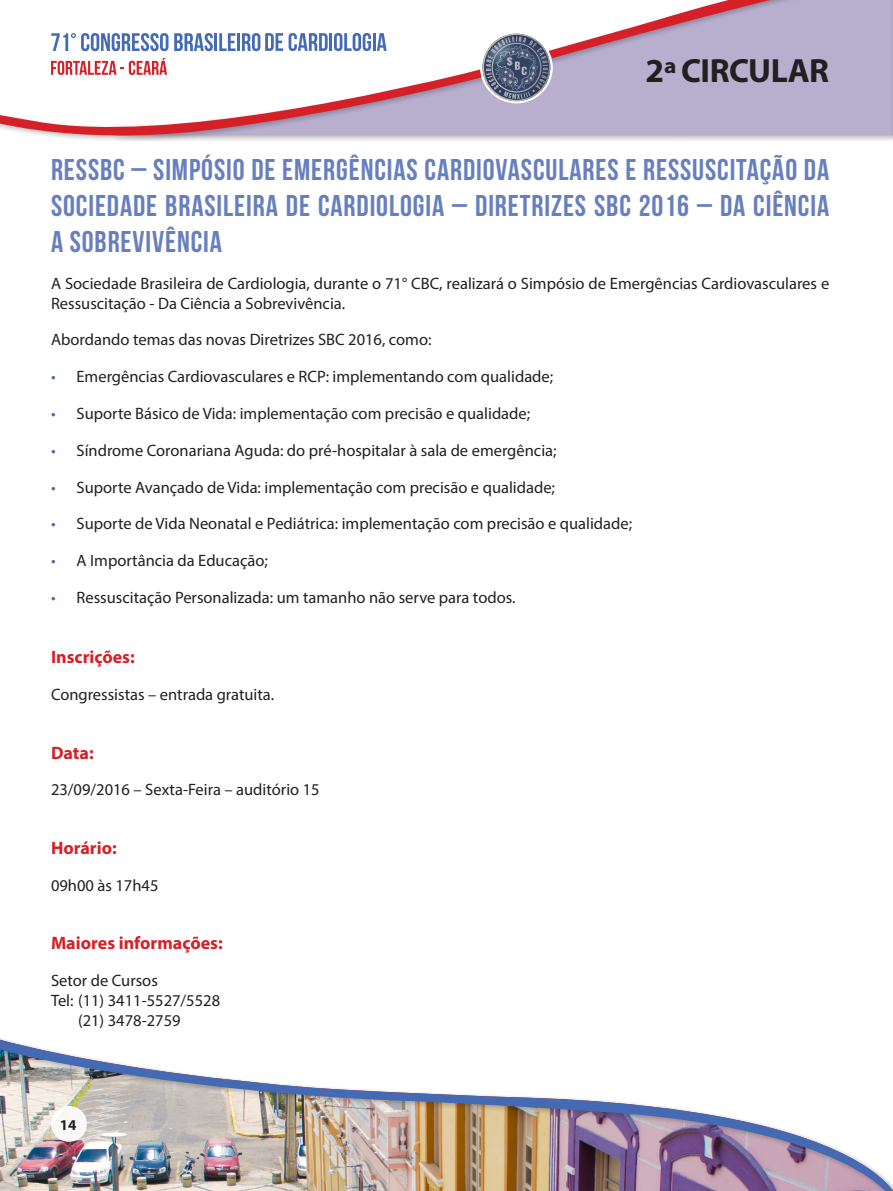
<style>
.page{position:relative;width:893px;height:1191px;background:#fff}
.page>*{position:absolute;margin:0;border:0;box-sizing:border-box;transform-origin:0 0}
.t1{font:700 33.6px "Myriad Pro";letter-spacing:-.02em;color:#231f20}
._01__Título{font:30px/36px "Bebas Neue";letter-spacing:.03em;color:#687fbf;text-align:justify}
._02__Sub-titulo{font:700 18px "Myriad Pro";color:#d52027}
._04__Item{font:16.5px "Myriad Pro";color:#231f20}
._03__Texto_Paragrafo{font:16.5px/19.8px "Myriad Pro";color:#231f20}
.t2{font:700 15px "Myriad Pro";color:#231f20}
.s1{color:#446ab3}
</style>
<div class="page">
<svg style="left:0;top:0;width:890px;height:141px"></svg>
<img style="left:0;top:1038px;width:887px;height:153px">
<svg style="left:891px;top:1184px;width:2px;height:7px"></svg>
<svg style="left:51px;top:58px;width:116px;height:17px"></svg>
<svg style="left:289px;top:33px;width:39px;height:18px"></svg>
<hr style="left:329px;top:33px;width:3px;height:18px;background:#446bb4">
<svg style="left:334px;top:33px;width:37px;height:18px"></svg>
<hr style="left:373px;top:33px;width:3px;height:18px;background:#446bb4">
<svg style="left:377px;top:33px;width:10px;height:18px"></svg>
<svg style="left:51px;top:33px;width:117px;height:18px"></svg>
<svg style="left:174px;top:33px;width:39px;height:18px"></svg>
<hr style="left:214px;top:33px;width:3px;height:18px;background:#446bb4">
<svg style="left:219px;top:33px;width:16px;height:18px"></svg>
<hr style="left:237px;top:33px;width:3px;height:18px;background:#446bb4">
<svg style="left:242px;top:33px;width:41px;height:18px"></svg>
<hr style="left:890px;top:0;width:3px;height:143px;background:#b5abca">
<svg style="left:480px;top:32px;width:73px;height:71px"></svg>
<svg style="left:482px;top:34px;width:68px;height:67px;background:#7a8196"></svg>
<div style="left:51px;top:1106px;width:36px;height:35px;background:#f9f8f7;border-radius:50%"></div>
<h1 class="t1" style="left:646px;top:49px;width:185px">2ª CIRCULAR</h1>
<p class="_01__Título" style="left:51px;top:151px;width:780px">RESSBC – SIMPÓSIO DE EMERGÊNCIAS CARDIOVASCULARES E RESSUSCITAÇÃO DA SOCIEDADE BRASILEIRA DE CARDIOLOGIA – DIRETRIZES SBC 2016 – DA CIÊNCIA A SOBREVIVÊNCIA</p>
<p class="_03__Texto_Paragrafo" style="left:51px;top:273px;width:780px">A Sociedade Brasileira de Cardiologia, durante o 71° CBC, realizará o Simpósio de Emergências Cardiovasculares e<br>Ressuscitação - Da Ciência a Sobrevivência.</p>
<p class="_04__Item" style="left:51px;top:330px;width:382px">Abordando temas das novas Diretrizes SBC 2016, como:</p>
<p class="_04__Item" style="left:51px;top:366px;width:504px"><span class="s1">•</span> Emergências Cardiovasculares e RCP: implementando com qualidade;</p>
<p class="_04__Item" style="left:51px;top:403px;width:481px"><span class="s1">•</span> Suporte Básico de Vida: implementação com precisão e qualidade;</p>
<p class="_04__Item" style="left:51px;top:440px;width:507px"><span class="s1">•</span> Síndrome Coronariana Aguda: do pré-hospitalar à sala de emergência;</p>
<p class="_04__Item" style="left:51px;top:477px;width:505px"><span class="s1">•</span> Suporte Avançado de Vida: implementação com precisão e qualidade;</p>
<p class="_04__Item" style="left:51px;top:514px;width:583px"><span class="s1">•</span> Suporte de Vida Neonatal e Pediátrica: implementação com precisão e qualidade;</p>
<p class="_04__Item" style="left:51px;top:550px;width:218px"><span class="s1">•</span> A Importância da Educação;</p>
<p class="_04__Item" style="left:51px;top:587px;width:466px"><span class="s1">•</span> Ressuscitação Personalizada: um tamanho não serve para todos.</p>
<p class="_02__Sub-titulo" style="left:51px;top:645px;width:85px">Inscrições:</p>
<p class="_03__Texto_Paragrafo" style="left:51px;top:684px;width:225px">Congressistas – entrada gratuita.</p>
<p class="_02__Sub-titulo" style="left:51px;top:741px;width:44px">Data:</p>
<p class="_03__Texto_Paragrafo" style="left:51px;top:779px;width:270px">23/09/2016 – Sexta-Feira – auditório 15</p>
<p class="_02__Sub-titulo" style="left:51px;top:836px;width:67px">Horário:</p>
<p class="_03__Texto_Paragrafo" style="left:51px;top:875px;width:109px">09h00 às 17h45</p>
<p class="_02__Sub-titulo" style="left:51px;top:931px;width:173px">Maiores informações:</p>
<p class="_03__Texto_Paragrafo" style="left:51px;top:970px;width:108px">Setor de Cursos</p>
<p class="_03__Texto_Paragrafo" style="left:51px;top:990px;width:171px">Tel: (11) 3411-5527/5528</p>
<p class="_03__Texto_Paragrafo" style="left:78px;top:1009px;width:104px">(21) 3478-2759</p>
<p class="t2" style="left:60px;top:1114px;width:18px">14</p>
</div>
